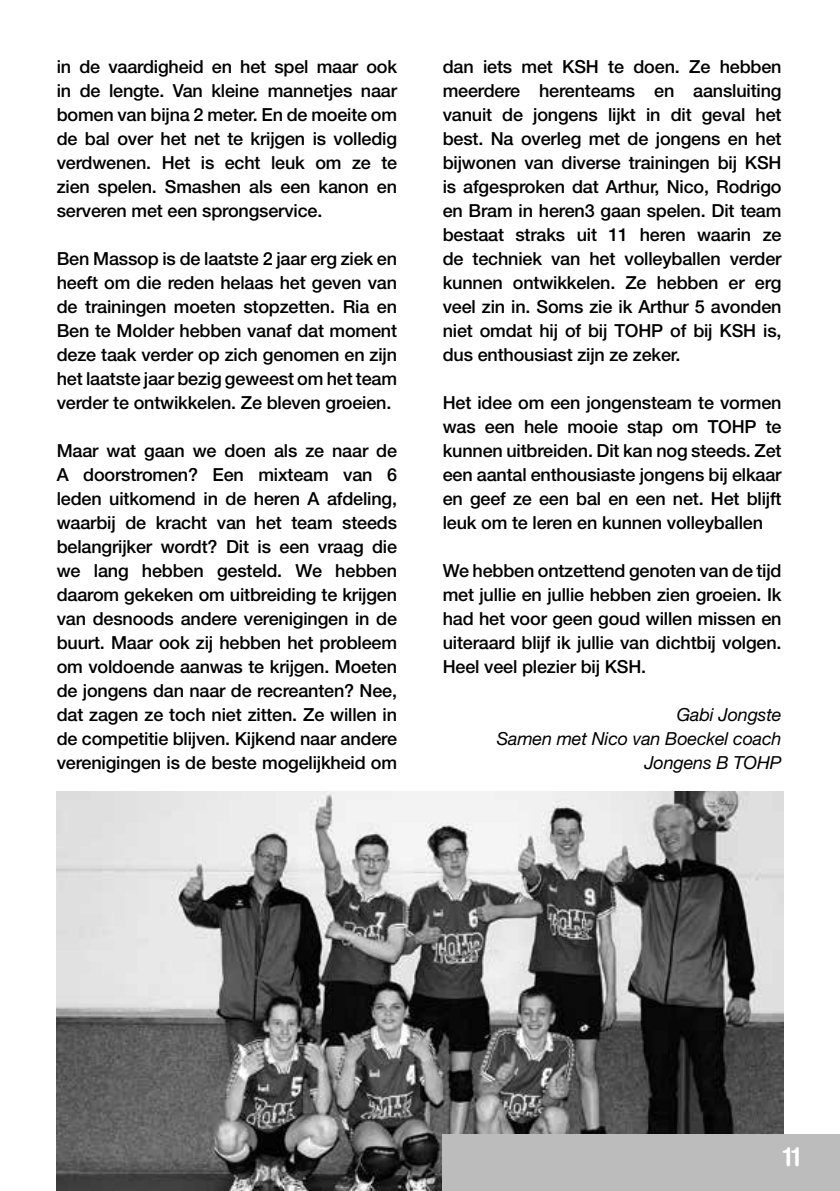
<style>
.page{position:relative;width:840px;height:1191px;background:#fff}
.page>*{position:absolute;margin:0;border:0;box-sizing:border-box;transform-origin:0 0}
.t1{font:700 condensed 26px "Helvetica Rounded";color:#fff}
.t2{font:500 18px/24px "Helvetica Neue";letter-spacing:-.01em;color:#000;text-align:justify}
.t3{font:italic 18px/24px "Helvetica Neue";letter-spacing:-.01em;color:#000;text-align:right}
</style>
<div class="page">
<img style="left:57px;top:791px;width:725px;height:400px">
<div style="left:442px;top:1134px;width:397px;height:57px;background:#bcbcbd"></div>
<p class="t2" style="left:57px;top:54px;width:342px">in de vaardigheid en het spel maar ook in de lengte. Van kleine mannetjes naar bomen van bijna 2 meter. En de moeite om de bal over het net te krijgen is volledig verdwenen. Het is echt leuk om ze te zien spelen. Smashen als een kanon en serveren met een sprongservice.</p>
<p class="t2" style="left:57px;top:246px;width:342px">Ben Massop is de laatste 2 jaar erg ziek en heeft om die reden helaas het geven van de trainingen moeten stopzetten. Ria en Ben te Molder hebben vanaf dat moment deze taak verder op zich genomen en zijn het laatste jaar bezig geweest om het team verder te ontwikkelen. Ze bleven groeien.</p>
<p class="t2" style="left:57px;top:438px;width:342px">Maar wat gaan we doen als ze naar de A doorstromen? Een mixteam van 6 leden uitkomend in de heren A afdeling, waarbij de kracht van het team steeds belangrijker wordt? Dit is een vraag die we lang hebben gesteld. We hebben daarom gekeken om uitbreiding te krijgen van desnoods andere verenigingen in de buurt. Maar ook zij hebben het probleem om voldoende aanwas te krijgen. Moeten de jongens dan naar de recreanten? Nee, dat zagen ze toch niet zitten. Ze willen in de competitie blijven. Kijkend naar andere verenigingen is de beste mogelijkheid om</p>
<p class="t2" style="left:442px;top:54px;width:340px">dan iets met KSH te doen. Ze hebben meerdere herenteams en aansluiting vanuit de jongens lijkt in dit geval het best. Na overleg met de jongens en het bijwonen van diverse trainingen bij KSH is afgesproken dat Arthur, Nico, Rodrigo en Bram in heren3 gaan spelen. Dit team bestaat straks uit 11 heren waarin ze de techniek van het volleyballen verder kunnen ontwikkelen. Ze hebben er erg veel zin in. Soms zie ik Arthur 5 avonden niet omdat hij of bij TOHP of bij KSH is, dus enthousiast zijn ze zeker.</p>
<p class="t2" style="left:442px;top:390px;width:340px">Het idee om een jongensteam te vormen was een hele mooie stap om TOHP te kunnen uitbreiden. Dit kan nog steeds. Zet een aantal enthousiaste jongens bij elkaar en geef ze een bal en een net. Het blijft leuk om te leren en kunnen volleyballen</p>
<p class="t2" style="left:442px;top:558px;width:340px">We hebben ontzettend genoten van de tijd met jullie en jullie hebben zien groeien. Ik had het voor geen goud willen missen en uiteraard blijf ik jullie van dichtbij volgen.<br>Heel veel plezier bij KSH.</p>
<p class="t3" style="left:496px;top:702px;width:286px">Gabi Jongste<br>Samen met Nico van Boeckel coach<br>Jongens B TOHP</p>
<h1 class="t1" style="left:782px;top:1140px;width:19px">11</h1>
</div>
